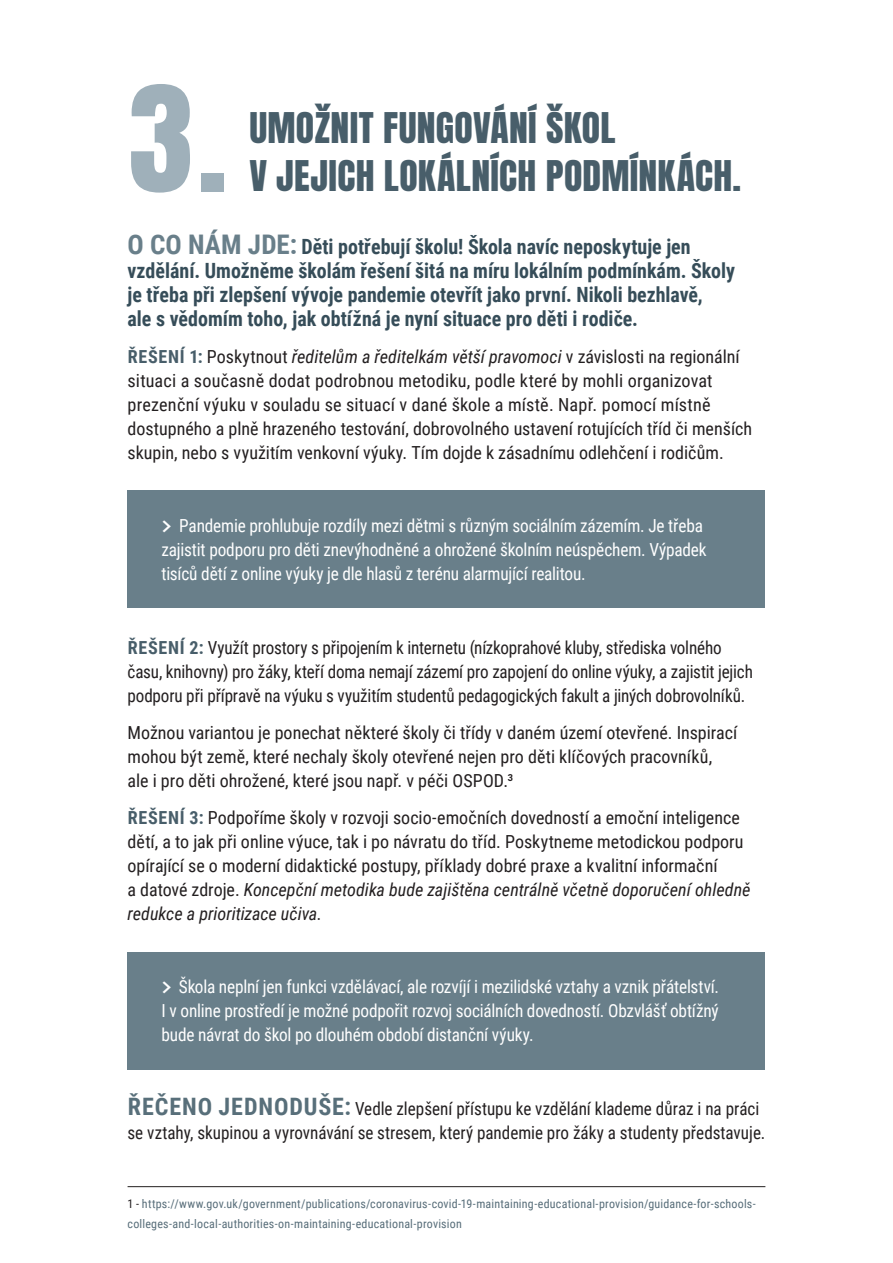
<style>
.page{position:relative;width:893px;height:1263px;background:#fff}
.page>*{position:absolute;margin:0;border:0;box-sizing:border-box;transform-origin:0 0}
.t1{font:124.65px "Anton";color:#9fb0ba;scale:1.05 1}
.t2{font:36px "Anton";letter-spacing:.005em;color:#485e6a;scale:1.05 1}
.t3{font:700 21px/24px "Roboto Condensed";color:#364d59;scale:.95 1}
.t4{font:18px/24px "Roboto Condensed";color:#231f20}
.t5{font:18px/24px "Roboto Condensed";color:#231f20;scale:.95 1}
.t6{font:18px/24px "Roboto Condensed";letter-spacing:-.01em;color:#fff;scale:.96 1}
.t7{font:12px/19.5px "Roboto Condensed";letter-spacing:.015em;color:#576d79}
.s1{font-size:27px;color:#697f8a}
.s2{font-weight:700;color:#485e6a}
.s3{font-style:italic}
.s4{font-family:"Anonymous Pro";font-weight:700;font-size:24px}
.s5{font-weight:700;font-size:24px;color:#586f7a}
.s6{color:#231f20}
</style>
<div class="page">
<div style="left:128px;top:490px;width:637px;height:118px;background:#697f8a"></div>
<div style="left:128px;top:952px;width:637px;height:118px;background:#697f8a"></div>
<hr style="left:128px;top:1186px;width:637px;height:1px;background:#231f20">
<p class="t1" style="left:129px;top:75px;width:96px">3.</p>
<p class="t2" style="left:249px;top:110px;width:350px">UMOŽNIT FUNGOVÁNÍ ŠKOL</p>
<p class="t2" style="left:249px;top:158px;width:470px">V JEJICH LOKÁLNÍCH PODMÍNKÁCH.</p>
<p class="t3" style="left:128px;top:234px;width:641px"><span class="s1">O CO NÁM JDE:</span> Děti potřebují školu! Škola navíc neposkytuje jen vzdělání. Umožněme školám řešení šitá na míru lokálním podmínkám. Školy je třeba při zlepšení vývoje pandemie otevřít jako první. Nikoli bezhlavě,<br>ale s vědomím toho, jak obtížná je nyní situace pro děti i rodiče.</p>
<p class="t4" style="left:128px;top:344px;width:626px"><span class="s2">ŘEŠENÍ 1:</span> Poskytnout <span class="s3">ředitelům a ředitelkám větší pravomoci</span> v závislosti na regionální situaci a současně dodat podrobnou metodiku, podle které by mohli organizovat prezenční výuku v souladu se situací v dané škole a místě. Např. pomocí místně dostupného a plně hrazeného testování, dobrovolného ustavení rotujících tříd či menších skupin, nebo s využitím venkovní výuky. Tím dojde k zásadnímu odlehčení i rodičům.</p>
<p class="t6" style="left:162px;top:513px;width:569px"><span class="s4">&gt;</span> Pandemie prohlubuje rozdíly mezi dětmi s různým sociálním zázemím. Je třeba zajistit podporu pro děti znevýhodněné a ohrožené školním neúspěchem. Výpadek tisíců dětí z online výuky je dle hlasů z terénu alarmující realitou.</p>
<p class="t5" style="left:128px;top:635px;width:660px"><span class="s2">ŘEŠENÍ 2:</span> Využít prostory s připojením k internetu (nízkoprahové kluby, střediska volného času, knihovny) pro žáky, kteří doma nemají zázemí pro zapojení do online výuky, a zajistit jejich podporu při přípravě na výuku s využitím studentů pedagogických fakult a jiných dobrovolníků.</p>
<p class="t4" style="left:128px;top:720px;width:611px">Možnou variantou je ponechat některé školy či třídy v daném území otevřené. Inspirací mohou být země, které nechaly školy otevřené nejen pro děti klíčových pracovníků, ale i pro děti ohrožené, které jsou např. v péči OSPOD.³</p>
<p class="t4" style="left:128px;top:804px;width:624px"><span class="s2">ŘEŠENÍ 3:</span> Podpoříme školy v rozvoji socio-emočních dovedností a emoční inteligence dětí, a to jak při online výuce, tak i po návratu do tříd. Poskytneme metodickou podporu opírající se o moderní didaktické postupy, příklady dobré praxe a kvalitní informační<br>a datové zdroje. <span class="s3">Koncepční metodika bude zajištěna centrálně včetně doporučení ohledně redukce a prioritizace učiva.</span></p>
<p class="t6" style="left:162px;top:974px;width:582px;text-align:justify"><span class="s4">&gt;</span>Škola neplní jen funkci vzdělávací, ale rozvíjí i mezilidské vztahy a vznik přátelství.<br>I v online prostředí je možné podpořit rozvoj sociálních dovedností. Obzvlášť obtížný bude návrat do škol po dlouhém období distanční výuky.</p>
<p class="t5" style="left:128px;top:1095px;width:673px"><span class="s5">ŘEČENO JEDNODUŠE:</span> Vedle zlepšení přístupu ke vzdělání klademe důraz i na práci se vztahy, skupinou a vyrovnávání se stresem, který pandemie pro žáky a studenty představuje.</p>
<p class="t7" style="left:128px;top:1194px;width:630px"><span class="s6">1 -</span> https://www.gov.uk/government/publications/coronavirus-covid-19-maintaining-educational-provision/guidance-for-schools&shy;colleges-and-local-authorities-on-maintaining-educational-provision</p>
</div>
